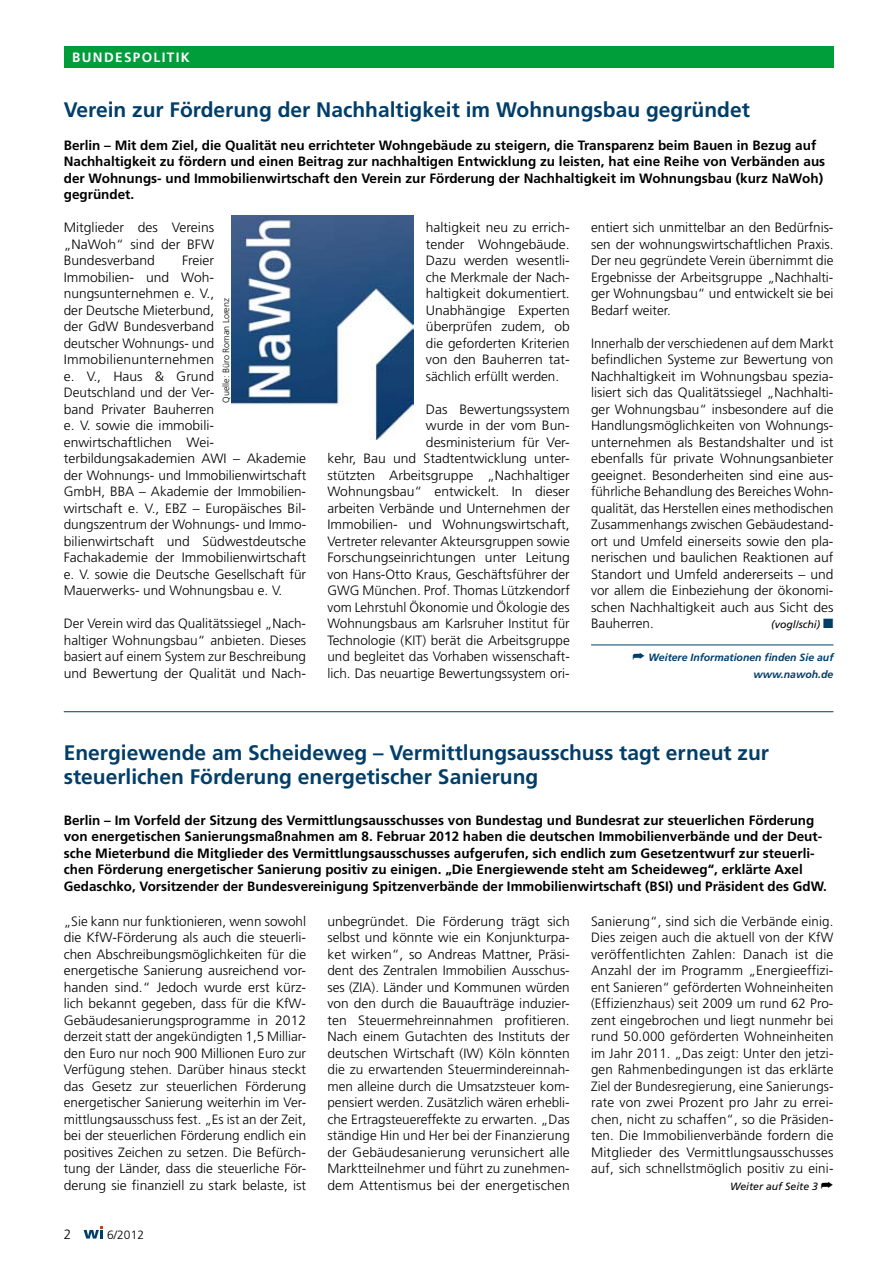
<style>
.page{position:relative;width:893px;height:1263px;background:#fff}
.page>*{position:absolute;margin:0;border:0;box-sizing:border-box;transform-origin:0 0}
.t1{font:700 21px/24px "Frutiger";color:#003e6a}
.t2{font:300 13.5px/16.5px "Frutiger";color:#000;text-align:justify}
.t3{font:700 13.5px/16.5px "Frutiger";color:#000}
.t4{font:700 13.5px "Frutiger";color:#fff}
.t5{font:300 12px "Frutiger";color:#000}
.t6{font:italic 700 10.5px/16.5px "Frutiger";color:#003e6a;text-align:right}
.t7{font:italic 10.5px "Frutiger";color:#000}
.t8{font:300 9px "Frutiger";color:#000}
.s1{color:#003e6a}
</style>
<div class="page">
<svg style="left:84px;top:1226px;width:19px;height:12px"></svg>
<div style="left:64px;top:46px;width:769px;height:21px;background:#009d3b"></div>
<img style="left:231px;top:215px;width:182px;height:225px">
<hr style="left:591px;top:644px;width:242px;height:1px;background:#003e6a">
<hr style="left:64px;top:711px;width:769px;height:1px;background:#003e6a">
<p class="t4" style="left:72px;top:49px;width:11px">bundesp</p>
<p class="t4" style="left:142px;top:49px;width:42px">olitik</p>
<h1 class="t1" style="left:64px;top:97px;width:688px">Verein zur Förderung der Nachhaltigkeit im Wohnungsbau gegründet</h1>
<p class="t3" style="left:64px;top:137px;width:763px">Berlin – Mit dem Ziel, die Qualität neu errichteter Wohngebäude zu steigern, die Transparenz beim Bauen in Bezug auf Nachhaltigkeit zu fördern und einen Beitrag zur nachhaltigen Entwicklung zu leisten, hat eine Reihe von Verbänden aus der Wohnungs- und Immobilienwirtschaft den Verein zur Förderung der Nachhaltigkeit im Wohnungsbau (kurz NaWoh) gegründet.</p>
<p class="t2" style="left:64px;top:220px;width:152px">Mitglieder des Vereins „NaWoh“ sind der BFW Bundesverband</p>
<p class="t2" style="left:591px;top:220px;width:244px">entiert sich unmittelbar an den Bedürfnis&shy;sen der wohnungswirtschaftlichen Praxis.<br>Der neu gegründete Verein übernimmt die Ergebnisse der Arbeitsgruppe „Nachhalti&shy;ger Wohnungsbau“ und entwickelt sie bei Bedarf weiter.</p>
<p class="t2" style="left:591px;top:335px;width:244px">Innerhalb der verschiedenen auf dem Markt befindlichen Systeme zur Bewertung von Nachhaltigkeit im Wohnungsbau spezia&shy;lisiert sich das Qualitätssiegel „Nachhalti&shy;ger Wohnungsbau“ insbesondere auf die Handlungsmöglichkeiten von Wohnungs&shy;unternehmen als Bestandshalter und ist ebenfalls für private Wohnungsanbieter geeignet. Besonderheiten sind eine aus&shy;führliche Behandlung des Bereiches Wohn&shy;qualität, das Herstellen eines methodischen Zusammenhangs zwischen Gebäudestand&shy;ort und Umfeld einerseits sowie den pla&shy;nerischen und baulichen Reaktionen auf Standort und Umfeld andererseits – und vor allem die Einbeziehung der ökonomi&shy;schen Nachhaltigkeit auch aus Sicht des Bauherren.</p>
<p class="t2" style="left:426px;top:220px;width:145px">haltigkeit neu zu errich&shy;tender Wohngebäude.<br>Dazu werden wesentli&shy;che Merkmale der Nach&shy;haltigkeit dokumentiert.<br>Unabhängige Experten überprüfen zudem, ob die geforderten Kriterien von den Bauherren tat&shy;sächlich erfüllt werden.</p>
<p class="t2" style="left:327px;top:401px;width:244px;text-align:right">Das Bewertungssystem<br>wurde in der vom Bun-<br>desministerium für Ver-<br>kehr, Bau und Stadtentwicklung unter&shy;stützten Arbeitsgruppe „Nachhaltiger Wohnungsbau“ entwickelt. In dieser arbeiten Verbände und Unternehmen der Immobilien- und Wohnungswirtschaft, Vertreter relevanter Akteursgruppen sowie Forschungseinrichtungen unter Leitung von Hans-Otto Kraus, Geschäftsführer der GWG München. Prof. Thomas Lützkendorf vom Lehrstuhl Ökonomie und Ökologie des Wohnungsbaus am Karlsruher Institut für Technologie (KIT) berät die Arbeitsgruppe und begleitet das Vorhaben wissenschaft&shy;lich. Das neuartige Bewertungssystem ori-</p>
<p class="t2" style="left:64px;top:253px;width:244px;text-align:left;text-indent:118px">Freier<br>Immobilien- und Woh&shy;nungsunternehmen e. V.,<br>der Deutsche Mieterbund,<br>der GdW Bundesverband<br>deutscher Wohnungs- und<br>Immobilienunternehmen<br>e. V., Haus &amp; Grund<br>Deutschland und der Ver-<br>band Privater Bauherren<br>e. V. sowie die immobili&shy;enwirtschaftlichen Wei&shy;terbildungsakademien AWI – Akademie der Wohnungs- und Immobilienwirtschaft<br>GmbH, BBA – Akademie der Immobilien&shy;wirtschaft e. V., EBZ – Europäisches Bil&shy;dungszentrum der Wohnungs- und Immo&shy;bilienwirtschaft und Südwestdeutsche<br>Fachakademie der Immobilienwirtschaft e. V. sowie die Deutsche Gesellschaft für<br>Mauerwerks- und Wohnungsbau e. V.</p>
<p class="t2" style="left:64px;top:616px;width:244px">Der Verein wird das Qualitätssiegel „Nach&shy;haltiger Wohnungsbau“ anbieten. Dieses basiert auf einem System zur Beschreibung und Bewertung der Qualität und Nach-</p>
<p class="t8" style="left:221px;top:403px;width:106px;rotate:-90deg">Quelle: Büro Roman Lorenz</p>
<p class="t7" style="left:771px;top:619px;width:64px">(vogl/schi) <span class="s1">■</span></p>
<p class="t6" style="left:632px;top:650px;width:203px">➦ Weitere Informationen finden Sie auf www.nawoh.de</p>
<h1 class="t1" style="left:64px;top:741px;width:707px">Energiewende am Scheideweg – Vermittlungsausschuss tagt erneut zur steuerlichen Förderung energetischer Sanierung</h1>
<p class="t3" style="left:64px;top:812px;width:764px">Berlin – Im Vorfeld der Sitzung des Vermittlungsausschusses von Bundestag und Bundesrat zur steuerlichen Förderung von energetischen Sanierungsmaßnahmen am 8. Februar 2012 haben die deutschen Immobilienverbände und der Deut&shy;sche Mieterbund die Mitglieder des Vermittlungsausschusses aufgerufen, sich endlich zum Gesetzentwurf zur steuerli&shy;chen Förderung energetischer Sanierung positiv zu einigen. „Die Energiewende steht am Scheideweg“, erklärte Axel Gedaschko, Vorsitzender der Bundesvereinigung Spitzenverbände der Immobilienwirtschaft (BSI) und Präsident des GdW.</p>
<p class="t2" style="left:64px;top:913px;width:244px">„Sie kann nur funktionieren, wenn sowohl die KfW-Förderung als auch die steuerli&shy;chen Abschreibungsmöglichkeiten für die energetische Sanierung ausreichend vor&shy;handen sind.“ Jedoch wurde erst kürz&shy;lich bekannt gegeben, dass für die KfW-Gebäudesanierungsprogramme in 2012 derzeit statt der angekündigten 1,5 Milliar&shy;den Euro nur noch 900 Millionen Euro zur Verfügung stehen. Darüber hinaus steckt das Gesetz zur steuerlichen Förderung energetischer Sanierung weiterhin im Ver&shy;mittlungsausschuss fest. „Es ist an der Zeit, bei der steuerlichen Förderung endlich ein positives Zeichen zu setzen. Die Befürch&shy;tung der Länder, dass die steuerliche För&shy;derung sie finanziell zu stark belaste, ist</p>
<p class="t2" style="left:327px;top:913px;width:244px">unbegründet. Die Förderung trägt sich selbst und könnte wie ein Konjunkturpa&shy;ket wirken“, so Andreas Mattner, Präsi&shy;dent des Zentralen Immobilien Ausschus&shy;ses (ZIA). Länder und Kommunen würden von den durch die Bauaufträge induzier&shy;ten Steuermehreinnahmen profitieren.<br>Nach einem Gutachten des Instituts der deutschen Wirtschaft (IW) Köln könnten die zu erwartenden Steuermindereinnah&shy;men alleine durch die Umsatzsteuer kom&shy;pensiert werden. Zusätzlich wären erhebli&shy;che Ertragsteuereffekte zu erwarten. „Das ständige Hin und Her bei der Finanzierung der Gebäudesanierung verunsichert alle Marktteilnehmer und führt zu zunehmen&shy;dem Attentismus bei der energetischen</p>
<p class="t2" style="left:591px;top:913px;width:244px">Sanierung“, sind sich die Verbände einig.<br>Dies zeigen auch die aktuell von der KfW veröffentlichten Zahlen: Danach ist die Anzahl der im Programm „Energieeffizi&shy;ent Sanieren“ geförderten Wohneinheiten (Effizienzhaus) seit 2009 um rund 62 Pro&shy;zent eingebrochen und liegt nunmehr bei rund 50.000 geförderten Wohneinheiten im Jahr 2011. „Das zeigt: Unter den jetzi&shy;gen Rahmenbedingungen ist das erklärte Ziel der Bundesregierung, eine Sanierungs&shy;rate von zwei Prozent pro Jahr zu errei&shy;chen, nicht zu schaffen“, so die Präsiden&shy;ten. Die Immobilienverbände fordern die Mitglieder des Vermittlungsausschusses auf, sich schnellstmöglich positiv zu eini-</p>
<p class="t7" style="left:730px;top:1180px;width:105px">Weiter auf Seite 3 ➦</p>
<p class="t2" style="left:64px;top:1226px;width:9px">2</p>
<p class="t5" style="left:107px;top:1227px;width:38px">6/2012</p>
</div>
